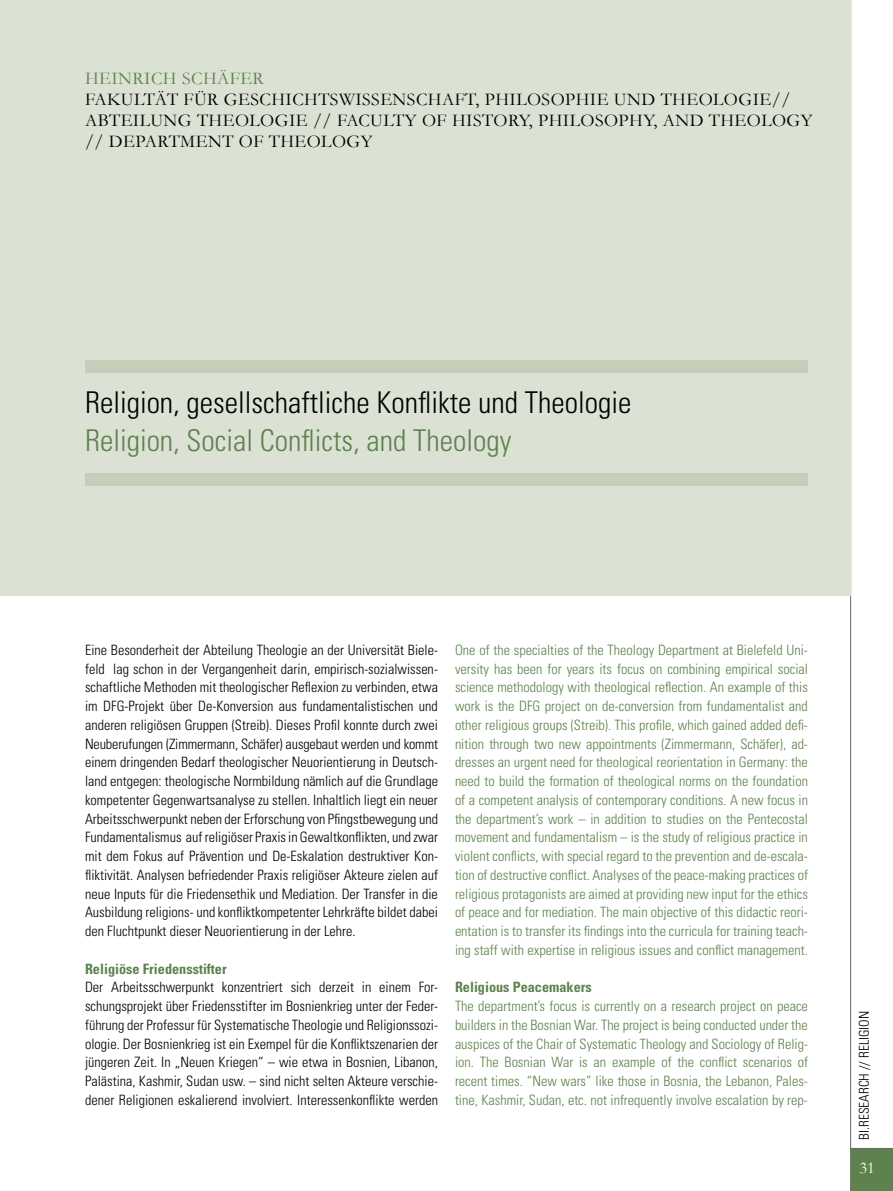
<style>
.page{position:relative;width:893px;height:1191px;background:#fff}
.page>*{position:absolute;margin:0;border:0;box-sizing:border-box;transform-origin:0 0}
.Subhead_deutsch{font:300 condensed 30px "Univers";color:#000}
.Subhead_englisch{font:300 condensed 30px "Univers";color:#5d824d}
.Rubrik{font:18px/21px "Garamond";letter-spacing:.025em;color:#000}
.Rubrik-2{font:18px "Garamond";letter-spacing:.025em;color:#5d824d}
.t1{font:16.5px "Garamond";color:#fff}
.Fließtext{font:300 condensed 14.25px/18.8px "Univers";color:#000;text-align:justify}
.Fließtext_englisch{font:300 condensed 14.25px/18.8px "Univers";color:#5d824d;text-align:justify}
.Fließtext-2{font:700 condensed 14.25px "Univers";color:#5d824d}
.Fließtext_englisch-2{font:700 condensed 14.25px "Univers";color:#5d824d}
.t2{font:300 condensed 13.5px "Univers";color:#000}
</style>
<div class="page">
<hr style="left:850px;top:0;width:1px;height:1191px;background:#636363">
<div style="left:851px;top:1148px;width:42px;height:43px;background:#5d824d"></div>
<div style="left:0;top:0;width:850px;height:595px;background:#dbe2d4"></div>
<div style="left:85px;top:473px;width:723px;height:13px;background:#c3cfb8"></div>
<div style="left:85px;top:360px;width:723px;height:12px;background:#c3cfb8"></div>
<p class="Rubrik-2" style="left:85px;top:66px;width:180px">HEINRICH SCHÄFER</p>
<p class="Rubrik" style="left:85px;top:88px;width:729px">FAKULTÄT FÜR GESCHICHTSWISSENSCHAFT, PHILOSOPHIE UND THEOLOGIE//<br>ABTEILUNG THEOLOGIE // FACULTY OF HISTORY, PHILOSOPHY, AND THEOLOGY // DEPARTMENT OF THEOLOGY</p>
<p class="Subhead_deutsch" style="left:85px;top:385px;width:548px">Religion, gesellschaftliche Konflikte und Theologie</p>
<p class="Subhead_englisch" style="left:85px;top:422px;width:428px">Religion, Social Conflicts, and Theology</p>
<p class="Fließtext" style="left:85px;top:640px;width:354px">Eine Besonderheit der Abteilung Theologie an der Universität Biele&shy;feld lag schon in der Vergangenheit darin, empirisch-sozialwissen&shy;schaftliche Methoden mit theologischer Reflexion zu verbinden, etwa im DFG-Projekt über De-Konversion aus fundamentalistischen und anderen religiösen Gruppen (Streib). Dieses Profil konnte durch zwei Neuberufungen (Zimmermann, Schäfer) ausgebaut werden und kommt einem dringenden Bedarf theologischer Neuorientierung in Deutsch&shy;land entgegen: theologische Normbildung nämlich auf die Grundlage kompetenter Gegenwartsanalyse zu stellen. Inhaltlich liegt ein neuer Arbeitsschwerpunkt neben der Erforschung von Pfingstbewegung und Fundamentalismus auf religiöser Praxis in Gewaltkonflikten, und zwar mit dem Fokus auf Prävention und De-Eskalation destruktiver Kon&shy;fliktivität. Analysen befriedender Praxis religiöser Akteure zielen auf neue Inputs für die Friedensethik und Mediation. Der Transfer in die Ausbildung religions- und konfliktkompetenter Lehrkräfte bildet dabei den Fluchtpunkt dieser Neuorientierung in der Lehre.</p>
<p class="Fließtext-2" style="left:85px;top:960px;width:143px">Religiöse Friedensstifter</p>
<p class="Fließtext" style="left:85px;top:977px;width:354px">Der Arbeitsschwerpunkt konzentriert sich derzeit in einem For&shy;schungsprojekt über Friedensstifter im Bosnienkrieg unter der Feder&shy;führung der Professur für Systematische Theologie und Religionssozi&shy;ologie. Der Bosnienkrieg ist ein Exempel für die Konfliktszenarien der jüngeren Zeit. In „Neuen Kriegen“ – wie etwa in Bosnien, Libanon, Palästina, Kashmir, Sudan usw. – sind nicht selten Akteure verschie&shy;dener Religionen eskalierend involviert. Interessenkonflikte werden</p>
<p class="Fließtext_englisch" style="left:455px;top:640px;width:354px">One of the specialties of the Theology Department at Bielefeld Uni&shy;versity has been for years its focus on combining empirical social science methodology with theological reflection. An example of this work is the DFG project on de-conversion from fundamentalist and other religious groups (Streib). This profile, which gained added defi&shy;nition through two new appointments (Zimmermann, Schäfer), ad&shy;dresses an urgent need for theological reorientation in Germany: the need to build the formation of theological norms on the foundation of a competent analysis of contemporary conditions. A new focus in the department’s work – in addition to studies on the Pentecostal movement and fundamentalism – is the study of religious practice in violent conflicts, with special regard to the prevention and de-escala&shy;tion of destructive conflict. Analyses of the peace-making practices of religious protagonists are aimed at providing new input for the ethics of peace and for mediation. The main objective of this didactic reori&shy;entation is to transfer its findings into the curricula for training teach&shy;ing staff with expertise in religious issues and conflict management.</p>
<p class="Fließtext_englisch-2" style="left:455px;top:978px;width:138px">Religious Peacemakers</p>
<p class="Fließtext_englisch" style="left:455px;top:996px;width:354px">The department’s focus is currently on a research project on peace builders in the Bosnian War. The project is being conducted under the auspices of the Chair of Systematic Theology and Sociology of Relig&shy;ion. The Bosnian War is an example of the conflict scenarios of recent times. “New wars” like those in Bosnia, the Lebanon, Pales&shy;tine, Kashmir, Sudan, etc. not infrequently involve escalation by rep-</p>
<p class="t2" style="left:856px;top:1140px;width:130px;rotate:-90deg">BI.RESEARCH // RELIGION</p>
<p class="t1" style="left:859px;top:1156px;width:17px">31</p>
</div>
